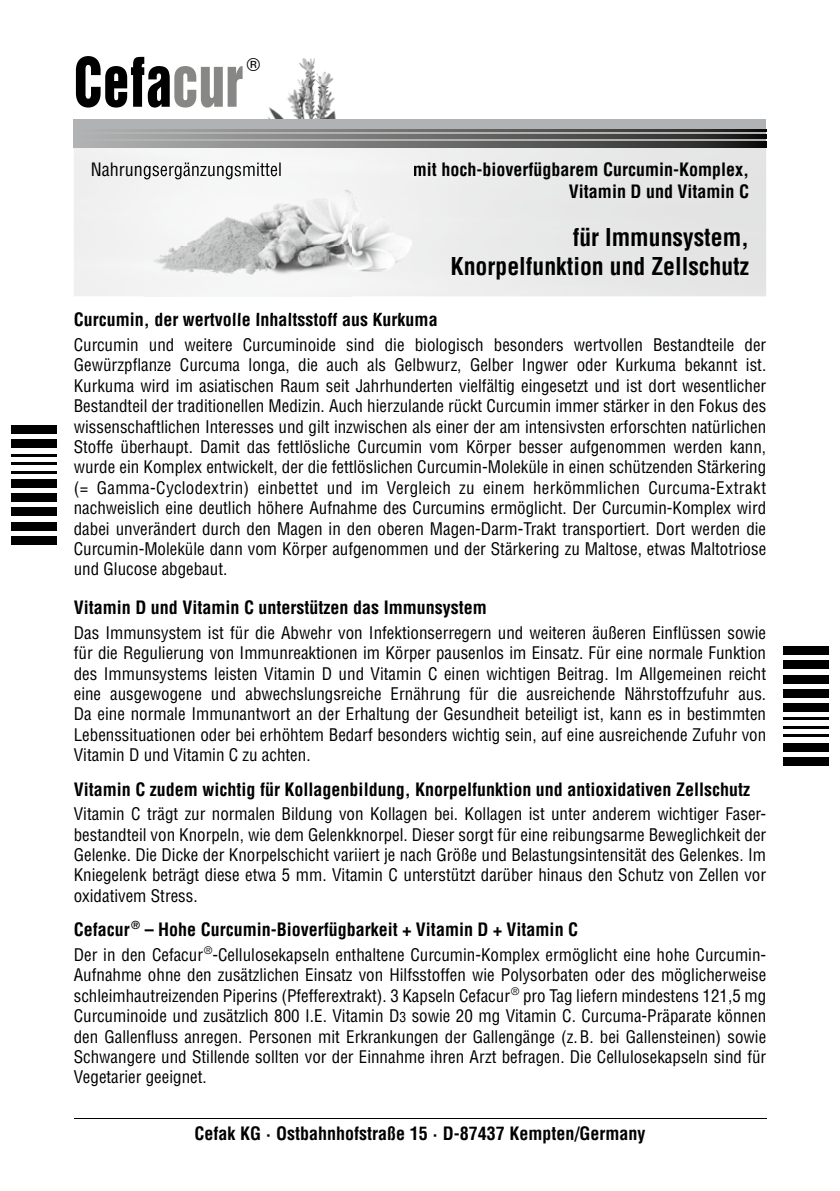
<style>
.page{position:relative;width:840px;height:1191px;background:#fff}
.page>*{position:absolute;margin:0;border:0;box-sizing:border-box;transform-origin:0 0}
.t1{font:62.4px "Helvetica Inserat";letter-spacing:.015em;color:#000;scale:.83 1}
.t2{font:700 condensed 24px/28.8px "Helvetica";color:#000;text-align:right}
.t3{font:700 condensed 18px/21.6px "Helvetica";color:#000;text-align:right}
.t4{font:18px "Helvetica";color:#000}
.t5{font:condensed 17px/20.4px "Helvetica";color:#000;text-align:justify}
.s1{color:#878786}
.s2{font-size:13.6px}
</style>
<div class="page">
<img style="left:74px;top:147px;width:691px;height:149px">
<hr style="left:74px;top:1117px;width:691px;height:1px;background:#000">
<div style="left:11px;top:425px;width:46px;height:9px;background:#000"></div>
<div style="left:11px;top:439px;width:46px;height:9px;background:#000"></div>
<hr style="left:11px;top:454px;width:46px;height:2px;background:#000">
<hr style="left:11px;top:462px;width:46px;height:3px;background:#000">
<hr style="left:11px;top:471px;width:46px;height:2px;background:#000">
<div style="left:11px;top:479px;width:46px;height:9px;background:#000"></div>
<div style="left:11px;top:493px;width:46px;height:9px;background:#000"></div>
<div style="left:11px;top:507px;width:46px;height:9px;background:#000"></div>
<div style="left:11px;top:522px;width:46px;height:8px;background:#000"></div>
<div style="left:11px;top:536px;width:46px;height:8px;background:#000"></div>
<div style="left:782px;top:757px;width:46px;height:8px;background:#000"></div>
<div style="left:782px;top:743px;width:46px;height:8px;background:#000"></div>
<hr style="left:782px;top:734px;width:46px;height:3px;background:#000">
<hr style="left:782px;top:726px;width:46px;height:3px;background:#000">
<hr style="left:782px;top:717px;width:46px;height:3px;background:#000">
<div style="left:782px;top:703px;width:46px;height:8px;background:#000"></div>
<div style="left:782px;top:689px;width:46px;height:8px;background:#000"></div>
<div style="left:782px;top:675px;width:46px;height:8px;background:#000"></div>
<div style="left:782px;top:660px;width:46px;height:9px;background:#000"></div>
<div style="left:782px;top:646px;width:46px;height:9px;background:#000"></div>
<img style="left:144px;top:147px;width:276px;height:150px">
<img style="left:414px;top:162px;width:6px;height:17px">
<img style="left:144px;top:162px;width:136px;height:17px">
<img style="left:159px;top:312px;width:242px;height:3px">
<img style="left:268px;top:58px;width:68px;height:61px">
<div style="left:74px;top:119px;width:691px;height:28px;background:#b1b2b3"></div>
<svg style="left:129px;top:142px;width:636px;height:5px;background:#666"></svg>
<svg style="left:129px;top:135px;width:636px;height:4px;background:#666"></svg>
<svg style="left:129px;top:129px;width:636px;height:3px;background:#666"></svg>
<h1 class="t1" style="left:74px;top:45px;width:205px">CEFA<span class="s1">CUR</span></h1>
<p class="t4" style="left:247px;top:51px;width:15px">®</p>
<p class="t3" style="left:412px;top:158px;width:337px">mit hoch-bioverfügbarem Curcumin-Komplex,<br>Vitamin D und Vitamin C</p>
<h2 class="t2" style="left:450px;top:223px;width:300px">für Immunsystem,<br>Knorpelfunktion und Zellschutz</h2>
<p class="t3" style="left:74px;top:309px;width:365px">Curcumin, der wertvolle Inhaltsstoff aus Kurkuma</p>
<p class="t5" style="left:74px;top:334px;width:693px">Curcumin und weitere Curcuminoide sind die biologisch besonders wertvollen Bestandteile der Gewürzpflanze Curcuma longa, die auch als Gelbwurz, Gelber Ingwer oder Kurkuma bekannt ist.<br>Kurkuma wird im asiatischen Raum seit Jahrhunderten vielfältig eingesetzt und ist dort wesentlicher Bestandteil der traditionellen Medizin. Auch hierzulande rückt Curcumin immer stärker in den Fokus des wissenschaftlichen Interesses und gilt inzwischen als einer der am intensivsten erforschten natürlichen Stoffe überhaupt. Damit das fettlösliche Curcumin vom Körper besser aufgenommen werden kann, wurde ein Komplex entwickelt, der die fettlöslichen Curcumin-Moleküle in einen schützenden Stärkering (= Gamma-Cyclodextrin) einbettet und im Vergleich zu einem herkömmlichen Curcuma-Extrakt nachweislich eine deutlich höhere Aufnahme des Curcumins ermöglicht. Der Curcumin-Komplex wird dabei unverändert durch den Magen in den oberen Magen-Darm-Trakt transportiert. Dort werden die Curcumin-Moleküle dann vom Körper aufgenommen und der Stärkering zu Maltose, etwas Maltotriose und Glucose abgebaut.</p>
<p class="t3" style="left:74px;top:596px;width:414px">Vitamin D und Vitamin C unterstützen das Immunsystem</p>
<p class="t5" style="left:74px;top:622px;width:693px">Das Immunsystem ist für die Abwehr von Infektionserregern und weiteren äußeren Einflüssen sowie für die Regulierung von Immunreaktionen im Körper pausenlos im Einsatz. Für eine normale Funktion des Immunsystems leisten Vitamin D und Vitamin C einen wichtigen Beitrag. Im Allgemeinen reicht eine ausgewogene und abwechslungsreiche Ernährung für die ausreichende Nährstoffzufuhr aus.<br>Da eine normale Immunantwort an der Erhaltung der Gesundheit beteiligt ist, kann es in bestimmten Lebenssituationen oder bei erhöhtem Bedarf besonders wichtig sein, auf eine ausreichende Zufuhr von Vitamin D und Vitamin C zu achten.</p>
<p class="t3" style="left:74px;top:778px;width:677px">Vitamin C zudem wichtig für Kollagenbildung, Knorpelfunktion und antioxidativen Zellschutz</p>
<p class="t5" style="left:74px;top:803px;width:693px">Vitamin C trägt zur normalen Bildung von Kollagen bei. Kollagen ist unter anderem wichtiger Faser&shy;bestandteil von Knorpeln, wie dem Gelenkknorpel. Dieser sorgt für eine reibungsarme Beweglichkeit der Gelenke. Die Dicke der Knorpelschicht variiert je nach Größe und Belastungsintensität des Gelenkes. Im Kniegelenk beträgt diese etwa 5 mm. Vitamin C unterstützt darüber hinaus den Schutz von Zellen vor oxidativem Stress.</p>
<p class="t3" style="left:74px;top:918px;width:505px">Cefacur<sup>®</sup> – Hohe Curcumin-Bioverfügbarkeit + Vitamin D + Vitamin C</p>
<p class="t5" style="left:74px;top:944px;width:693px">Der in den Cefacur<sup>®</sup>-Cellulosekapseln enthaltene Curcumin-Komplex ermöglicht eine hohe Curcumin-Aufnahme ohne den zusätzlichen Einsatz von Hilfsstoffen wie Polysorbaten oder des möglicherweise schleimhautreizenden Piperins (Pfefferextrakt). 3 Kapseln Cefacur<sup>®</sup> pro Tag liefern mindestens 121,5 mg Curcuminoide und zusätzlich 800 I.E. Vitamin D<span class="s2">3</span> sowie 20 mg Vitamin C. Curcuma-Präparate können den Gallenfluss anregen. Personen mit Erkrankungen der Gallengänge (z. B. bei Gallensteinen) sowie Schwangere und Stillende sollten vor der Einnahme ihren Arzt befragen. Die Cellulosekapseln sind für Vegetarier geeignet.</p>
<p class="t3" style="left:194px;top:1122px;width:452px">Cefak KG · Ostbahnhofstraße 15 · D-87437 Kempten/Germany</p>
</div>
